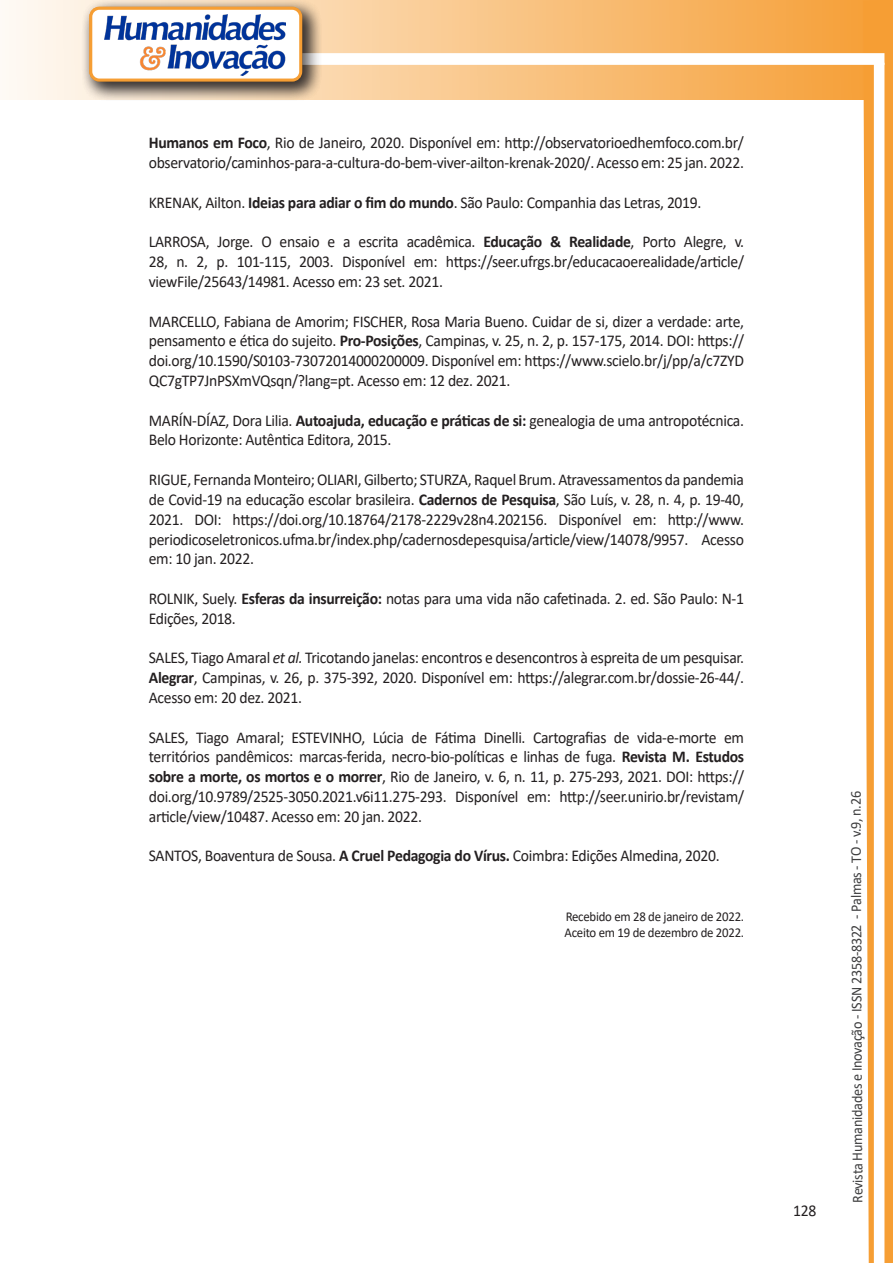
<style>
.page{position:relative;width:893px;height:1263px;background:#fff}
.page>*{position:absolute;margin:0;border:0;box-sizing:border-box;transform-origin:0 0}
.texto{font:16.5px/19.8px "Calibri";letter-spacing:-.02em;color:#231f20;text-align:justify;scale:.95 1}
.t1{font:15px "Calibri";letter-spacing:-.025em;color:#3e3e3f;scale:.95 1}
.texto-2{font:13.5px "Calibri";letter-spacing:-.02em;color:#231f20;scale:.95 1}
.s1{font-weight:700}
.s2{font-style:italic}
</style>
<div class="page">
<svg style="left:5px;top:0;width:858px;height:100px;background:#f9c484"></svg>
<div style="left:302px;top:53px;width:582px;height:12px;background:#fff;border:2px solid #fff"></div>
<svg style="left:863px;top:0;width:30px;height:1263px"></svg>
<div style="left:81px;top:0;width:241px;height:102px;background:#231f20;opacity:.75"></div>
<svg style="left:91px;top:8px;width:210px;height:72px"></svg>
<div style="left:89px;top:7px;width:213px;height:75px;border:3px solid #f69e34;border-radius:9px"></div>
<p class="texto" style="left:149px;top:133px;width:628px"><span class="s1">Humanos em Foco</span>, Rio de Janeiro, 2020. Disponível em: http://observatorioedhemfoco.com.br/ observatorio/caminhos-para-a-cultura-do-bem-viver-ailton-krenak-2020/. Acesso em: 25 jan. 2022.</p>
<p class="texto" style="left:149px;top:192px;width:583px">KRENAK, Ailton. <span class="s1">Ideias para adiar o fim do mundo</span>. São Paulo: Companhia das Letras, 2019.</p>
<p class="texto" style="left:149px;top:232px;width:628px">LARROSA, Jorge. O ensaio e a escrita acadêmica. <span class="s1">Educação &amp; Realidade</span>, Porto Alegre, v.<br>28, n. 2, p. 101-115, 2003. Disponível em: https://seer.ufrgs.br/educacaoerealidade/article/ viewFile/25643/14981. Acesso em: 23 set. 2021.</p>
<p class="texto" style="left:149px;top:311px;width:628px">MARCELLO, Fabiana de Amorim; FISCHER, Rosa Maria Bueno. Cuidar de si, dizer a verdade: arte, pensamento e ética do sujeito. <span class="s1">Pro-Posições</span>, Campinas, v. 25, n. 2, p. 157-175, 2014. DOI: https:// doi.org/10.1590/S0103-73072014000200009. Disponível em: https://www.scielo.br/j/pp/a/c7ZYD QC7gTP7JnPSXmVQsqn/?lang=pt. Acesso em: 12 dez. 2021.</p>
<p class="texto" style="left:149px;top:410px;width:628px">MARÍN-DÍAZ, Dora Lilia. <span class="s1">Autoajuda, educação e práticas de si:</span> genealogia de uma antropotécnica.<br>Belo Horizonte: Autêntica Editora, 2015.</p>
<p class="texto" style="left:149px;top:469px;width:628px">RIGUE, Fernanda Monteiro; OLIARI, Gilberto; STURZA, Raquel Brum. Atravessamentos da pandemia de Covid-19 na educação escolar brasileira. <span class="s1">Cadernos de Pesquisa</span>, São Luís, v. 28, n. 4, p. 19-40, 2021. DOI: https://doi.org/10.18764/2178-2229v28n4.202156. Disponível em: http://www. periodicoseletronicos.ufma.br/index.php/cadernosdepesquisa/article/view/14078/9957. Acesso em: 10 jan. 2022.</p>
<p class="texto" style="left:149px;top:588px;width:628px">ROLNIK, Suely. <span class="s1">Esferas da insurreição:</span> notas para uma vida não cafetinada. 2. ed. São Paulo: N-1<br>Edições, 2018.</p>
<p class="texto" style="left:149px;top:647px;width:628px">SALES, Tiago Amaral <span class="s2">et al.</span> Tricotando janelas: encontros e desencontros à espreita de um pesquisar.<br><span class="s1">Alegrar</span>, Campinas, v. 26, p. 375-392, 2020. Disponível em: https://alegrar.com.br/dossie-26-44/.<br>Acesso em: 20 dez. 2021.</p>
<p class="texto" style="left:149px;top:727px;width:628px">SALES, Tiago Amaral; ESTEVINHO, Lúcia de Fátima Dinelli. Cartografias de vida-e-morte em territórios pandêmicos: marcas-ferida, necro-bio-políticas e linhas de fuga. <span class="s1">Revista M. Estudos sobre a morte, os mortos e o morrer</span>, Rio de Janeiro, v. 6, n. 11, p. 275-293, 2021. DOI: https:// doi.org/10.9789/2525-3050.2021.v6i11.275-293. Disponível em: http://seer.unirio.br/revistam/ article/view/10487. Acesso em: 20 jan. 2022.</p>
<p class="texto" style="left:149px;top:845px;width:602px">SANTOS, Boaventura de Sousa. <span class="s1">A Cruel Pedagogia do Vírus.</span> Coimbra: Edições Almedina, 2020.</p>
<p class="texto-2" style="left:566px;top:907px;width:189px">Recebido em 28 de janeiro de 2022.</p>
<p class="texto-2" style="left:565px;top:923px;width:190px">Aceito em 19 de dezembro de 2022.</p>
<p class="texto" style="left:793px;top:1200px;width:26px">128</p>
<p class="t1" style="left:846px;top:1203px;width:435px;rotate:-90deg">Revista Humanidades e Inovação - ISSN 2358-8322 - Palmas - TO - v.9, n.26</p>
</div>
